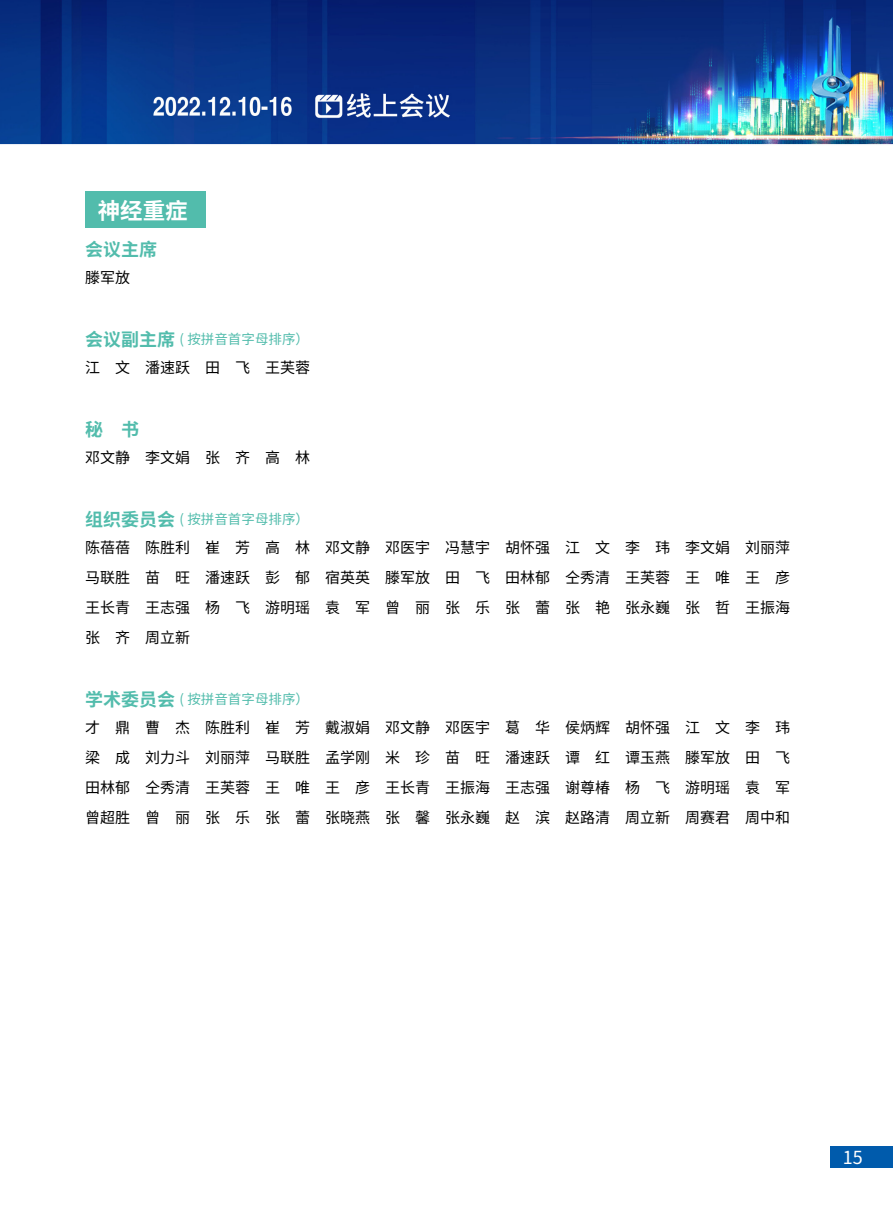
<style>
.page{position:relative;width:893px;height:1212px;background:#fff}
.page>*{position:absolute;margin:0;border:0;box-sizing:border-box;transform-origin:0 0}
.t1{font:700 22.5px "Source Han Sans CN";color:#fff}
.t2{font:700 18px "Source Han Sans CN";color:#52bcac}
.t3{font:18px "Source Han Sans CN";color:#fff}
.t4{font:15px/30px "Source Han Sans CN";letter-spacing:.5em;color:#000;text-align:justify}
.t5{font:15px "Source Han Sans CN";letter-spacing:1em;color:#000}
.t6{font:13.5px "Source Han Sans CN";color:#52bcac}
.s1{font-weight:700;font-size:18px}
</style>
<div class="page">
<img style="left:0;top:0;width:893px;height:228px">
<div style="left:830px;top:1146px;width:63px;height:22px;background:#005bac"></div>
<div style="left:85px;top:191px;width:120px;height:36px;background:#52bcac"></div>
<h1 class="t1" style="left:98px;top:198px;width:91px">神经重症</h1>
<p class="t2" style="left:85px;top:239px;width:73px">会议主席</p>
<p class="t4" style="left:85px;top:263px;width:46px">滕军放</p>
<p class="t6" style="left:85px;top:331px;width:225px"><span class="s1">会议副主席</span> ( 按拼音首字母排序）</p>
<p class="t5" style="left:85px;top:359px;width:226px">江文潘速跃田飞王芙蓉</p>
<p class="t2" style="left:85px;top:419px;width:55px">秘 书</p>
<p class="t5" style="left:85px;top:449px;width:226px">邓文静李文娟张齐高林</p>
<p class="t6" style="left:85px;top:511px;width:225px"><span class="s1">组织委员会</span> ( 按拼音首字母排序）</p>
<p class="t4" style="left:85px;top:533px;width:706px">陈蓓蓓 陈胜利 崔 芳 高 林 邓文静 邓医宇 冯慧宇 胡怀强 江 文 李 玮 李文娟 刘丽萍马联胜苗旺潘速跃彭郁宿英英滕军放田飞田林郁仝秀清王芙蓉王唯王彦王长青王志强杨飞游明瑶袁军曾丽张乐张蕾张艳张永巍张哲王振海张 齐 周立新</p>
<p class="t6" style="left:85px;top:691px;width:225px"><span class="s1">学术委员会</span> ( 按拼音首字母排序）</p>
<p class="t4" style="left:85px;top:713px;width:706px">才鼎曹杰陈胜利崔芳戴淑娟邓文静邓医宇葛华侯炳辉胡怀强江文李玮梁成刘力斗刘丽萍马联胜孟学刚米珍苗旺潘速跃谭红谭玉燕滕军放田飞田林郁 仝秀清 王芙蓉 王 唯 王 彦 王长青 王振海 王志强 谢尊椿 杨 飞 游明瑶 袁 军曾超胜曾丽张乐张蕾张晓燕张馨张永巍赵滨赵路清周立新周赛君周中和</p>
<p class="t3" style="left:843px;top:1147px;width:21px">15</p>
</div>
